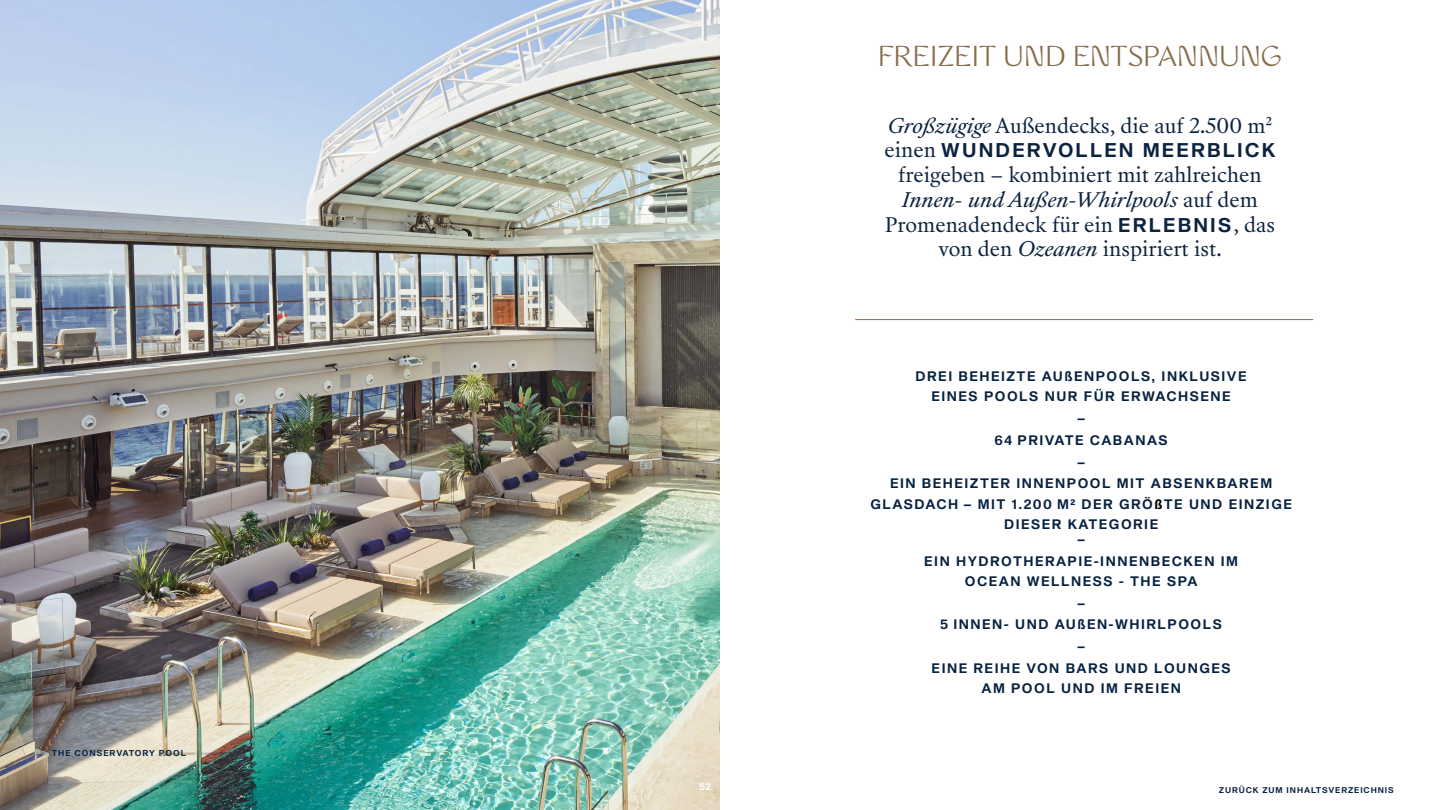
<style>
.page{position:relative;width:1440px;height:810px;background:#fff}
.page>*{position:absolute;margin:0;border:0;box-sizing:border-box;transform-origin:0 0}
.t1{font:26.25px "WT Monarch Nova";color:#866d4b}
.t2{font:19.5px/24.8px "Sang Bleu Republic";color:#0c2340;text-align:center}
.t3{font:300 19.5px "Shapiro 65";letter-spacing:.11em;color:#0c2340}
.t4{font:300 13.5px/21.8px "Shapiro 65";letter-spacing:.11em;color:#072241;text-align:center}
.t5{font:300 9.52px "Shapiro 65";color:#fff}
.t6{font:300 8.4px "Shapiro 65";letter-spacing:.11em;color:#072241}
.t7{font:300 8.18px "Shapiro 65";letter-spacing:.11em;color:#072241}
.s1{font-style:italic}
.s2{font-family:"Sang Bleu Republic";font-weight:400}
.s3{font-family:"Shapiro 65";font-weight:300}
.s4{font-family:"Arial";font-weight:700}
.s5{font-family:"Myriad Pro";font-weight:700;color:#000}
</style>
<div class="page">
<img style="left:0;top:0;width:720px;height:810px">
<hr style="left:855px;top:319px;width:458px;height:1px;background:#866d4b">
<p class="t6" style="left:52px;top:747px;width:136px">THE CONSERVATORY POOL</p>
<p class="t5" style="left:700px;top:780px;width:13px">52</p>
<h1 class="t1" style="left:878px;top:39px;width:405px">FREIZEIT UND ENTSPANNUNG</h1>
<h2 class="t2" style="left:888px;top:113px;width:386px"><span class="s1">Großzügige</span> Außendecks, die auf 2.500 m²</h2>
<h2 class="t3" style="left:884px;top:136px;width:392px"><span class="s2">einen</span> WUNDERVOLLEN MEERBLICK</h2>
<h2 class="t2" style="left:885px;top:163px;width:392px">freigeben – kombiniert mit zahlreichen <span class="s1">Innen- und Außen-Whirlpools</span> auf dem Promenadendeck für ein <span class="s3">ERLEBNIS</span>, das von den <span class="s1">Ozeanen</span> inspiriert ist.</h2>
<p class="t4" style="left:916px;top:367px;width:333px;line-height:20.2px">DREI BEHEIZTE AU<span class="s4">ß</span>ENPOOLS, INKLUSIVE<br>EINES POOLS NUR FÜR ERWACHSENE</p>
<p class="t4" style="left:890px;top:408px;width:384px">–<br>64 PRIVATE CABANAS<br>–<br>EIN BEHEIZTER INNENPOOL MIT ABSENKBAREM</p>
<p class="t4" style="left:870px;top:494px;width:423px;line-height:20.2px">GLASDACH – MIT 1.200 M² DER GRÖ<span class="s5">ß</span>TE UND EINZIGE<br>DIESER KATEGORIE</p>
<p class="t4" style="left:924px;top:529px;width:315px">–<br>EIN HYDROTHERAPIE-INNENBECKEN IM</p>
<p class="t4" style="left:932px;top:571px;width:301px">OCEAN WELLNESS - THE SPA<br>–<br>5 INNEN- UND AU<span class="s4">ß</span>EN-WHIRLPOOLS<br>–<br>EINE REIHE VON BARS UND LOUNGES</p>
<p class="t4" style="left:981px;top:678px;width:201px">AM POOL UND IM FREIEN</p>
<p class="t7" style="left:1219px;top:784px;width:176px">ZURÜCK ZUM INHALTSVERZEICHNIS</p>
</div>
